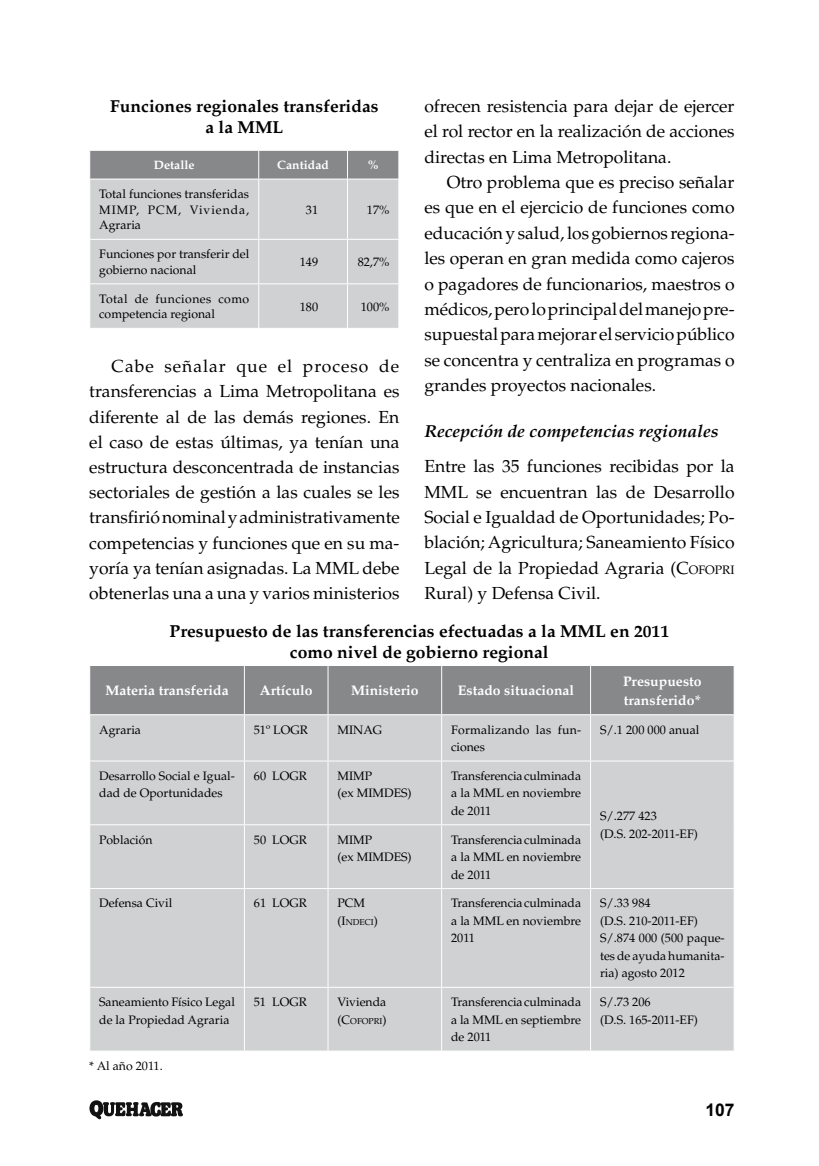
<style>
.page{position:relative;width:819px;height:1166px;background:#fff}
.page>*{position:absolute;margin:0;border:0;box-sizing:border-box;transform-origin:0 0}
.t1{font:17.5px/25.4px "Palatino";color:#000;text-align:justify}
.t2{font:700 17.5px/21px "Palatino";color:#000;text-align:center}
.t3{font:italic 700 17.5px "Palatino";color:#000}
.t4{font:700 17.5px "Arial";color:#000}
.t5{font:700 14px/19.2px "Palatino";color:#fff}
.t6{font:12.25px/17.5px "Palatino";color:#000}
.t7{font:700 12.25px "Palatino";color:#fff}
.t8{font:8.58px "Palatino";color:#000}
.s1{font-size:12.25px}
</style>
<div class="page">
<svg style="left:89px;top:1100px;width:94px;height:19px"></svg>
<div style="left:90px;top:180px;width:308px;height:148px;background:#d0d1d2"></div>
<hr style="left:258px;top:179px;width:1px;height:60px;background:#fff">
<hr style="left:347px;top:179px;width:1px;height:60px;background:#fff">
<hr style="left:89px;top:239px;width:170px;height:1px;background:#fff">
<hr style="left:259px;top:239px;width:88px;height:1px;background:#fff">
<hr style="left:258px;top:240px;width:1px;height:43px;background:#fff">
<hr style="left:347px;top:239px;width:52px;height:1px;background:#fff">
<hr style="left:347px;top:240px;width:1px;height:43px;background:#fff">
<hr style="left:89px;top:283px;width:170px;height:1px;background:#fff">
<hr style="left:259px;top:283px;width:88px;height:1px;background:#fff">
<hr style="left:258px;top:284px;width:1px;height:44px;background:#fff">
<hr style="left:347px;top:283px;width:52px;height:1px;background:#fff">
<hr style="left:347px;top:284px;width:1px;height:44px;background:#fff">
<svg style="left:89px;top:150px;width:310px;height:29px;background:#8d8e90"></svg>
<div style="left:90px;top:666px;width:643px;height:48px;background:#87888a"></div>
<div style="left:90px;top:715px;width:643px;height:335px;background:#d0d1d2"></div>
<hr style="left:244px;top:666px;width:1px;height:48px;background:#fff">
<hr style="left:327px;top:666px;width:1px;height:48px;background:#fff">
<hr style="left:441px;top:666px;width:1px;height:48px;background:#fff">
<hr style="left:590px;top:666px;width:1px;height:48px;background:#fff">
<hr style="left:244px;top:715px;width:1px;height:45px;background:#fff">
<hr style="left:327px;top:715px;width:1px;height:45px;background:#fff">
<hr style="left:441px;top:715px;width:1px;height:45px;background:#fff">
<hr style="left:590px;top:715px;width:1px;height:45px;background:#fff">
<hr style="left:89px;top:760px;width:155px;height:1px;background:#fff">
<hr style="left:244px;top:760px;width:84px;height:1px;background:#fff">
<hr style="left:244px;top:761px;width:1px;height:63px;background:#fff">
<hr style="left:328px;top:760px;width:113px;height:1px;background:#fff">
<hr style="left:327px;top:761px;width:1px;height:63px;background:#fff">
<hr style="left:441px;top:760px;width:149px;height:1px;background:#fff">
<hr style="left:441px;top:761px;width:1px;height:63px;background:#fff">
<hr style="left:590px;top:760px;width:144px;height:1px;background:#fff">
<hr style="left:590px;top:761px;width:1px;height:63px;background:#fff">
<hr style="left:89px;top:824px;width:155px;height:1px;background:#fff">
<hr style="left:244px;top:824px;width:84px;height:1px;background:#fff">
<hr style="left:244px;top:825px;width:1px;height:63px;background:#fff">
<hr style="left:328px;top:824px;width:113px;height:1px;background:#fff">
<hr style="left:327px;top:825px;width:1px;height:63px;background:#fff">
<hr style="left:441px;top:824px;width:150px;height:1px;background:#fff">
<hr style="left:441px;top:825px;width:1px;height:63px;background:#fff">
<hr style="left:590px;top:825px;width:1px;height:63px;background:#fff">
<hr style="left:89px;top:888px;width:155px;height:1px;background:#fff">
<hr style="left:244px;top:888px;width:84px;height:1px;background:#fff">
<hr style="left:244px;top:889px;width:1px;height:98px;background:#fff">
<hr style="left:328px;top:888px;width:113px;height:1px;background:#fff">
<hr style="left:327px;top:889px;width:1px;height:98px;background:#fff">
<hr style="left:441px;top:888px;width:149px;height:1px;background:#fff">
<hr style="left:441px;top:889px;width:1px;height:98px;background:#fff">
<hr style="left:590px;top:888px;width:144px;height:1px;background:#fff">
<hr style="left:590px;top:889px;width:1px;height:98px;background:#fff">
<hr style="left:89px;top:987px;width:155px;height:1px;background:#fff">
<hr style="left:244px;top:987px;width:84px;height:1px;background:#fff">
<hr style="left:244px;top:988px;width:1px;height:62px;background:#fff">
<hr style="left:328px;top:987px;width:113px;height:1px;background:#fff">
<hr style="left:327px;top:988px;width:1px;height:62px;background:#fff">
<hr style="left:441px;top:987px;width:149px;height:1px;background:#fff">
<hr style="left:441px;top:988px;width:1px;height:62px;background:#fff">
<hr style="left:590px;top:987px;width:144px;height:1px;background:#fff">
<hr style="left:590px;top:988px;width:1px;height:62px;background:#fff">
<p class="t1" style="left:424px;top:94px;width:311px">ofrecen resistencia para dejar de ejercer el rol rector en la realización de acciones directas en Lima Metropolitana.</p>
<p class="t1" style="left:424px;top:170px;width:312px;text-indent:22px">Otro problema que es preciso señalar es que en el ejercicio de funciones como educación y salud, los gobiernos regiona&shy;les operan en gran medida como cajeros o pagadores de funcionarios, maestros o médicos, pero lo principal del manejo pre&shy;supuestal para mejorar el servicio público se concentra y centraliza en programas o grandes proyectos nacionales.</p>
<p class="t3" style="left:424px;top:421px;width:296px">Recepción de competencias regionales</p>
<p class="t1" style="left:424px;top:454px;width:312px">Entre las 35 funciones recibidas por la MML se encuentran las de Desarrollo Social e Igualdad de Oportunidades; Po&shy;blación; Agricultura; Saneamiento Físico Legal de la Propiedad Agraria (C<span class="s1">OFOPRI </span>Rural) y Defensa Civil.</p>
<p class="t2" style="left:170px;top:621px;width:501px">Presupuesto de las transferencias efectuadas a la MML en 2011 como nivel de gobierno regional</p>
<p class="t5" style="left:105px;top:681px;width:125px">Materia transferida</p>
<p class="t5" style="left:260px;top:681px;width:54px">Artículo</p>
<p class="t5" style="left:351px;top:681px;width:69px">Ministerio</p>
<p class="t5" style="left:458px;top:681px;width:118px">Estado situacional</p>
<p class="t5" style="left:623px;top:671px;width:80px">Presupuesto transferido*</p>
<p class="t6" style="left:99px;top:721px;width:43px">Agraria</p>
<p class="t6" style="left:254px;top:721px;width:56px">51º LOGR</p>
<p class="t6" style="left:337px;top:721px;width:46px">MINAG</p>
<p class="t6" style="left:451px;top:721px;width:131px">Formalizando las fun&shy;ciones</p>
<p class="t6" style="left:600px;top:721px;width:101px">S/.1 200 000 anual</p>
<p class="t6" style="left:99px;top:767px;width:137px">Desarrollo Social e Igual&shy;dad de Oportunidades</p>
<p class="t6" style="left:254px;top:767px;width:55px">60° LOGR</p>
<p class="t6" style="left:337px;top:767px;width:76px">MIMP<br>(ex MIMDES)</p>
<p class="t6" style="left:451px;top:767px;width:131px;text-align:justify">Transferencia culminada a la MML en noviembre de 2011</p>
<p class="t6" style="left:600px;top:808px;width:99px">S/.277 423<br>(D.S. 202-2011-EF)</p>
<p class="t2" style="left:110px;top:96px;width:270px">Funciones regionales transferidas a la MML</p>
<p class="t7" style="left:154px;top:158px;width:42px">Detalle</p>
<p class="t7" style="left:277px;top:158px;width:53px">Cantidad</p>
<p class="t7" style="left:368px;top:158px;width:12px">%</p>
<p class="t6" style="left:99px;top:186px;width:152px;line-height:15.8px;text-align:justify">Total funciones transferidas MIMP, PCM, Vivienda, Agraria</p>
<p class="t6" style="left:306px;top:201px;width:14px">31</p>
<p class="t6" style="left:367px;top:201px;width:24px">17%</p>
<p class="t6" style="left:99px;top:246px;width:151px;line-height:15.8px">Funciones por transferir del gobierno nacional</p>
<p class="t6" style="left:300px;top:253px;width:20px">149</p>
<p class="t6" style="left:357px;top:253px;width:33px">82,7%</p>
<p class="t6" style="left:99px;top:291px;width:152px;line-height:15.8px">Total de funciones como competencia regional</p>
<p class="t6" style="left:300px;top:298px;width:20px">180</p>
<p class="t6" style="left:361px;top:298px;width:30px">100%</p>
<p class="t1" style="left:89px;top:354px;width:312px;text-indent:22px">Cabe señalar que el proceso de transferencias a Lima Metropolitana es diferente al de las demás regiones. En el caso de estas últimas, ya tenían una estructura desconcentrada de instancias sectoriales de gestión a las cuales se les transfirió nominal y administrativamente competencias y funciones que en su ma&shy;yoría ya tenían asignadas. La MML debe obtenerlas una a una y varios ministerios</p>
<p class="t6" style="left:99px;top:831px;width:55px">Población</p>
<p class="t6" style="left:254px;top:831px;width:55px">50° LOGR</p>
<p class="t6" style="left:337px;top:831px;width:76px">MIMP<br>(ex MIMDES)</p>
<p class="t6" style="left:451px;top:831px;width:131px;text-align:justify">Transferencia culminada a la MML en noviembre de 2011</p>
<p class="t6" style="left:99px;top:895px;width:75px">Defensa Civil</p>
<p class="t6" style="left:254px;top:895px;width:55px">61° LOGR</p>
<p class="t6" style="left:337px;top:895px;width:29px">PCM</p>
<p class="t8" style="left:337px;top:917px;width:42px"><span class="s1">(I</span>NDECI<span class="s1">)</span></p>
<p class="t6" style="left:451px;top:895px;width:131px;text-align:justify">Transferencia culminada a la MML en noviembre 2011</p>
<p class="t6" style="left:600px;top:895px;width:126px">S/.33 984<br>(D.S. 210-2011-EF)<br>S/.874 000 (500 paque&shy;tes de ayuda humanita&shy;ria) agosto 2012</p>
<p class="t6" style="left:99px;top:993px;width:137px">Saneamiento Físico Legal de la Propiedad Agraria</p>
<p class="t6" style="left:254px;top:993px;width:55px">51° LOGR</p>
<p class="t6" style="left:337px;top:993px;width:50px">Vivienda</p>
<p class="t8" style="left:337px;top:1016px;width:50px"><span class="s1">(C</span>OFOPRI<span class="s1">)</span></p>
<p class="t6" style="left:89px;top:1057px;width:75px">* Al año 2011.</p>
<p class="t6" style="left:451px;top:993px;width:131px;text-align:justify">Transferencia culminada a la MML en septiembre de 2011</p>
<p class="t6" style="left:600px;top:993px;width:99px">S/.73 206<br>(D.S. 165-2011-EF)</p>
<p class="t4" style="left:705px;top:1098px;width:31px">107</p>
</div>
